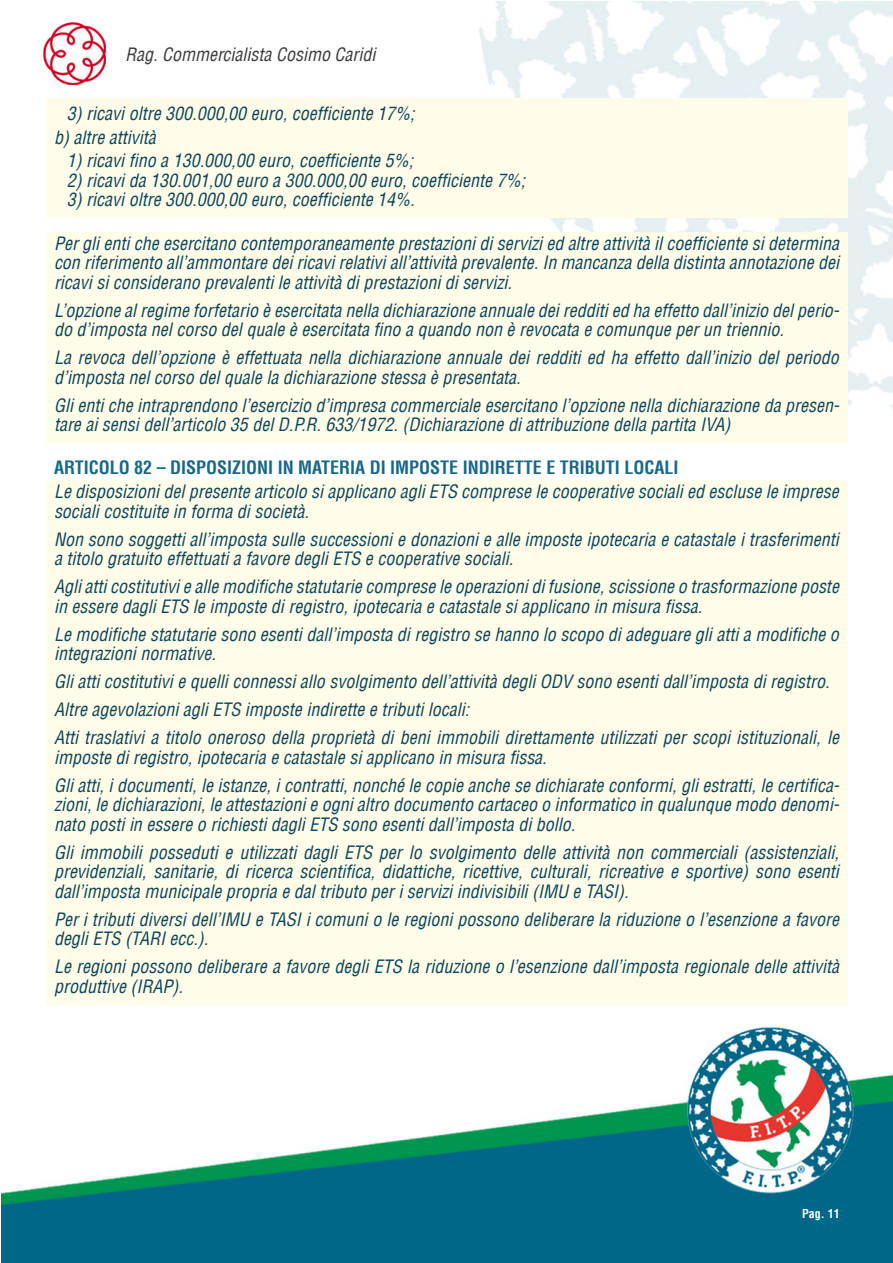
<style>
.page{position:relative;width:893px;height:1263px;background:#fff}
.page>*{position:absolute;margin:0;border:0;box-sizing:border-box;transform-origin:0 0}
.con_sfondo_giallo{font:italic condensed 18px/19.5px "Helvetica LT";color:#0f4659}
.elenco_tabulazione{font:italic condensed 18px "Helvetica LT";color:#0f4659}
.t1{font:700 condensed 18px "Helvetica LT";color:#186789}
.t2{font:italic condensed 18px "Helvetica LT";color:#3e3e3f}
.t3{font:700 condensed 12px "Helvetica LT";color:#fff}
</style>
<div class="page">
<img style="left:2px;top:2px;width:891px;height:1261px">
<div style="left:45px;top:98px;width:802px;height:34px;background:#fffde9"></div>
<div style="left:45px;top:126px;width:802px;height:29px;background:#fffde9"></div>
<div style="left:45px;top:145px;width:802px;height:34px;background:#fffde9"></div>
<div style="left:45px;top:165px;width:802px;height:34px;background:#fffde9"></div>
<div style="left:45px;top:184px;width:802px;height:34px;background:#fffde9"></div>
<div style="left:45px;top:232px;width:802px;height:68px;background:#fffde9"></div>
<div style="left:45px;top:299px;width:802px;height:49px;background:#fffde9"></div>
<div style="left:45px;top:346px;width:802px;height:49px;background:#fffde9"></div>
<div style="left:45px;top:394px;width:802px;height:49px;background:#fffde9"></div>
<div style="left:45px;top:480px;width:802px;height:49px;background:#fffde9"></div>
<div style="left:45px;top:528px;width:802px;height:49px;background:#fffde9"></div>
<div style="left:45px;top:575px;width:802px;height:49px;background:#fffde9"></div>
<div style="left:45px;top:623px;width:802px;height:49px;background:#fffde9"></div>
<div style="left:45px;top:670px;width:802px;height:30px;background:#fffde9"></div>
<div style="left:45px;top:698px;width:802px;height:30px;background:#fffde9"></div>
<div style="left:45px;top:726px;width:802px;height:49px;background:#fffde9"></div>
<div style="left:45px;top:774px;width:802px;height:68px;background:#fffde9"></div>
<div style="left:45px;top:841px;width:802px;height:68px;background:#fffde9"></div>
<div style="left:45px;top:908px;width:802px;height:49px;background:#fffde9"></div>
<div style="left:45px;top:955px;width:802px;height:49px;background:#fffde9"></div>
<p class="t2" style="left:125px;top:43px;width:252px">Rag. Commercialista Cosimo Caridi</p>
<p class="elenco_tabulazione" style="left:67px;top:102px;width:349px">3) ricavi oltre 300.000,00 euro, coefficiente 17%;</p>
<p class="con_sfondo_giallo" style="left:54px;top:127px;width:103px">b) altre attività</p>
<p class="elenco_tabulazione" style="left:67px;top:149px;width:348px">1) ricavi fino a 130.000,00 euro, coefficiente 5%;</p>
<p class="elenco_tabulazione" style="left:67px;top:169px;width:460px">2) ricavi da 130.001,00 euro a 300.000,00 euro, coefficiente 7%;</p>
<p class="elenco_tabulazione" style="left:67px;top:188px;width:349px">3) ricavi oltre 300.000,00 euro, coefficiente 14%.</p>
<p class="con_sfondo_giallo" style="left:54px;top:233px;width:786px;text-align:justify">Per gli enti che esercitano contemporaneamente prestazioni di servizi ed altre attività il coefficiente si determina con riferimento all’ammontare dei ricavi relativi all’attività prevalente. In mancanza della distinta annotazione dei ricavi si considerano prevalenti le attività di prestazioni di servizi.</p>
<p class="con_sfondo_giallo" style="left:54px;top:300px;width:787px">L’opzione al regime forfetario è esercitata nella dichiarazione annuale dei redditi ed ha effetto dall’inizio del perio&shy;do d’imposta nel corso del quale è esercitata fino a quando non è revocata e comunque per un triennio.</p>
<p class="con_sfondo_giallo" style="left:54px;top:348px;width:786px">La revoca dell’opzione è effettuata nella dichiarazione annuale dei redditi ed ha effetto dall’inizio del periodo d’imposta nel corso del quale la dichiarazione stessa è presentata.</p>
<p class="con_sfondo_giallo" style="left:54px;top:395px;width:787px">Gli enti che intraprendono l’esercizio d’impresa commerciale esercitano l’opzione nella dichiarazione da presen&shy;tare ai sensi dell’articolo 35 del D.P.R. 633/1972. (Dichiarazione di attribuzione della partita IVA)</p>
<p class="t1" style="left:54px;top:456px;width:626px">ARTICOLO 82 – DISPOSIZIONI IN MATERIA DI IMPOSTE INDIRETTE E TRIBUTI LOCALI</p>
<p class="con_sfondo_giallo" style="left:54px;top:482px;width:786px">Le disposizioni del presente articolo si applicano agli ETS comprese le cooperative sociali ed escluse le imprese sociali costituite in forma di società.</p>
<p class="con_sfondo_giallo" style="left:54px;top:529px;width:786px">Non sono soggetti all’imposta sulle successioni e donazioni e alle imposte ipotecaria e catastale i trasferimenti a titolo gratuito effettuati a favore degli ETS e cooperative sociali.</p>
<p class="con_sfondo_giallo" style="left:54px;top:577px;width:786px">Agli atti costitutivi e alle modifiche statutarie comprese le operazioni di fusione, scissione o trasformazione poste in essere dagli ETS le imposte di registro, ipotecaria e catastale si applicano in misura fissa.</p>
<p class="con_sfondo_giallo" style="left:54px;top:624px;width:786px">Le modifiche statutarie sono esenti dall’imposta di registro se hanno lo scopo di adeguare gli atti a modifiche o integrazioni normative.</p>
<p class="con_sfondo_giallo" style="left:54px;top:672px;width:777px">Gli atti costitutivi e quelli connessi allo svolgimento dell’attività degli ODV sono esenti dall’imposta di registro.</p>
<p class="con_sfondo_giallo" style="left:54px;top:700px;width:417px">Altre agevolazioni agli ETS imposte indirette e tributi locali:</p>
<p class="con_sfondo_giallo" style="left:54px;top:728px;width:786px">Atti traslativi a titolo oneroso della proprietà di beni immobili direttamente utilizzati per scopi istituzionali, le imposte di registro, ipotecaria e catastale si applicano in misura fissa.</p>
<p class="con_sfondo_giallo" style="left:54px;top:775px;width:787px;text-align:justify">Gli atti, i documenti, le istanze, i contratti, nonché le copie anche se dichiarate conformi, gli estratti, le certifica&shy;zioni, le dichiarazioni, le attestazioni e ogni altro documento cartaceo o informatico in qualunque modo denomi&shy;nato posti in essere o richiesti dagli ETS sono esenti dall’imposta di bollo.</p>
<p class="con_sfondo_giallo" style="left:54px;top:842px;width:786px;text-align:justify">Gli immobili posseduti e utilizzati dagli ETS per lo svolgimento delle attività non commerciali (assistenziali, previdenziali, sanitarie, di ricerca scientifica, didattiche, ricettive, culturali, ricreative e sportive) sono esenti dall’imposta municipale propria e dal tributo per i servizi indivisibili (IMU e TASI).</p>
<p class="con_sfondo_giallo" style="left:54px;top:909px;width:786px">Per i tributi diversi dell’IMU e TASI i comuni o le regioni possono deliberare la riduzione o l’esenzione a favore degli ETS (TARI ecc.).</p>
<p class="con_sfondo_giallo" style="left:54px;top:957px;width:786px">Le regioni possono deliberare a favore degli ETS la riduzione o l’esenzione dall’imposta regionale delle attività produttive (IRAP).</p>
<p class="t3" style="left:802px;top:1206px;width:39px">Pag. 11</p>
</div>
